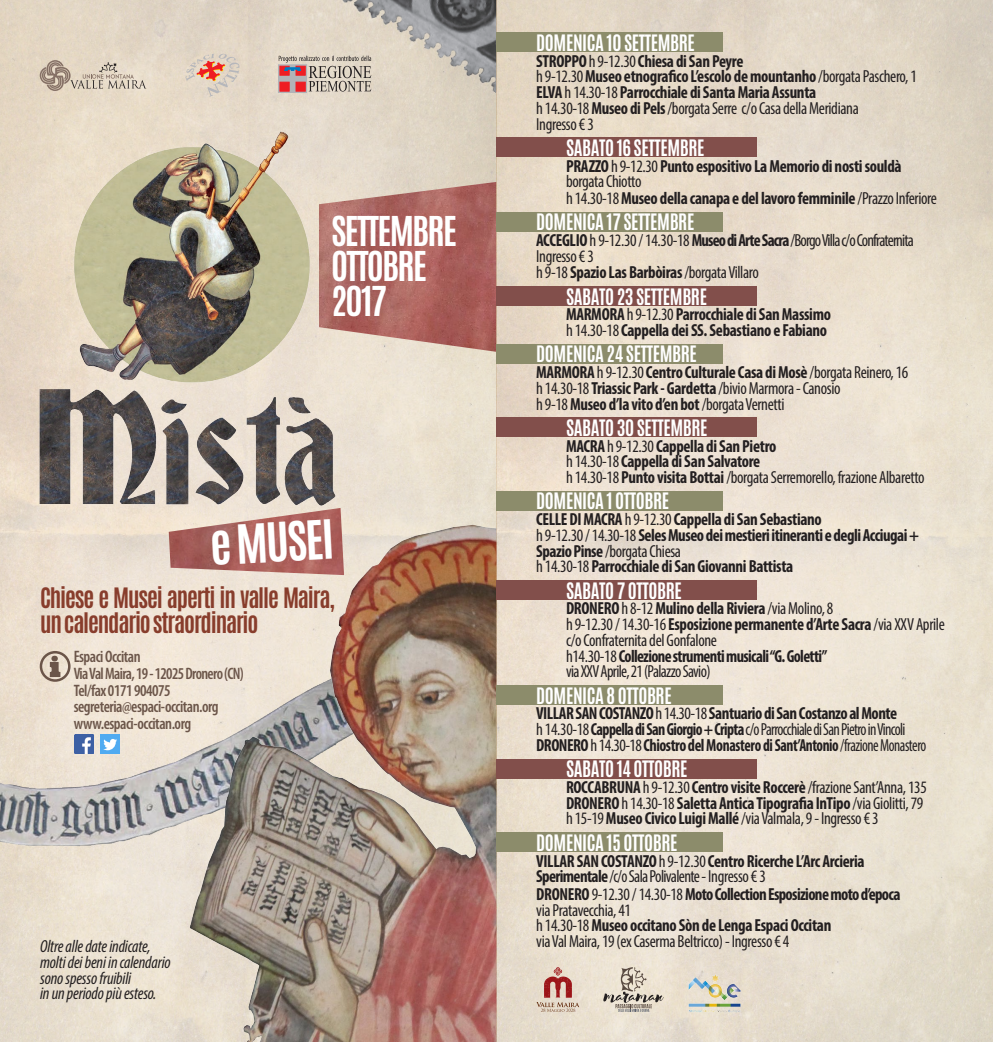
<style>
.page{position:relative;width:993px;height:1042px;background:#fff}
.page>*{position:absolute;margin:0;border:0;box-sizing:border-box;transform-origin:0 0}
.t1{font:700 45.85px "Antonio";color:#fff}
.t2{font:700 35px "Antonio";letter-spacing:-.05em;color:#fff}
.t3{font:700 23.97px "Antonio";letter-spacing:-.05em;color:#883d2c}
.t4{font:700 19.25px "Antonio";letter-spacing:-.02em;color:#fff;scale:.96 1}
.t5{font:700 condensed 17.5px/15.8px "Myriad Pro";letter-spacing:-.02em;color:#231f20;scale:.96 1}
.t6{font:condensed 17.5px "Myriad Pro";letter-spacing:-.02em;color:#231f20;scale:.96 1}
.t7{font:condensed 17.5px/15.8px "Myriad Pro";letter-spacing:-.04em;color:#231f20;scale:.96 1}
.t8{font:italic condensed 17.5px "Myriad Pro";letter-spacing:-.01em;color:#231f20;scale:.96 1}
.t9{font:condensed 17.5px "Myriad Pro";letter-spacing:-.05em;color:#231f20;scale:.96 1}
.t10{font:700 condensed 17.5px "Myriad Pro";letter-spacing:-.04em;color:#231f20;scale:.96 1}
.t11{font:700 condensed 17.5px "Myriad Pro";letter-spacing:-.04em;color:#231f20;scale:.94 1}
.t12{font:condensed 17.5px "Myriad Pro";letter-spacing:-.04em;color:#231f20;scale:.94 1}
.t13{font:600 condensed 16.62px "Myriad Pro";letter-spacing:-.03em;color:#6b5549;scale:.96 1}
.t14{font:600 condensed 16.62px "Myriad Pro";letter-spacing:-.03em;color:#6b5549;scale:.94 1}
.s1{font-weight:400}
.s2{font-weight:700}
</style>
<div class="page">
<img style="left:0;top:0;width:992px;height:1042px">
<img style="left:337px;top:217px;width:159px;height:135px">
<img style="left:0;top:674px;width:180px;height:192px">
<img style="left:180px;top:506px;width:316px;height:536px">
<img style="left:305px;top:0;width:191px;height:217px">
<svg style="left:185px;top:54px;width:54px;height:43px;background:#dfc1b1"></svg>
<svg style="left:40px;top:60px;width:106px;height:31px;background:#ccbeae"></svg>
<img style="left:24px;top:121px;width:313px;height:436px">
<div style="left:40px;top:651px;width:30px;height:31px;border:3px solid #6b5549;border-radius:50%"></div>
<svg style="left:50px;top:656px;width:10px;height:21px"></svg>
<img style="left:74px;top:735px;width:19px;height:19px">
<div style="left:101px;top:735px;width:19px;height:19px;background:#50abf1"></div>
<svg style="left:103px;top:739px;width:14px;height:11px"></svg>
<div style="left:278px;top:65px;width:29px;height:28px;border:1px solid #b2b3b7"></div>
<svg style="left:278px;top:56px;width:93px;height:36px;background:#bb9e97"></svg>
<img style="left:169px;top:508px;width:175px;height:67px">
<div style="left:496px;top:32px;width:226px;height:20px;background:#8c8c6b"></div>
<div style="left:496px;top:137px;width:261px;height:20px;background:#824f4b"></div>
<div style="left:496px;top:212px;width:226px;height:20px;background:#8c8c6b"></div>
<div style="left:496px;top:286px;width:261px;height:20px;background:#824f4b"></div>
<div style="left:496px;top:344px;width:226px;height:20px;background:#8c8c6b"></div>
<div style="left:496px;top:417px;width:261px;height:20px;background:#824f4b"></div>
<div style="left:496px;top:491px;width:226px;height:20px;background:#8c8c6b"></div>
<div style="left:496px;top:685px;width:226px;height:20px;background:#8c8c6b"></div>
<div style="left:496px;top:832px;width:226px;height:20px;background:#8c8c6b"></div>
<div style="left:496px;top:580px;width:261px;height:20px;background:#824f4b"></div>
<div style="left:496px;top:759px;width:261px;height:20px;background:#824f4b"></div>
<svg style="left:536px;top:967px;width:43px;height:45px;background:#d1ab9f"></svg>
<svg style="left:601px;top:967px;width:62px;height:45px;background:#ccc3b5"></svg>
<img style="left:686px;top:971px;width:54px;height:44px">
<p class="t2" style="left:331px;top:204px;width:127px">SETTEMBRE</p>
<p class="t2" style="left:331px;top:239px;width:97px">OTTOBRE</p>
<p class="t2" style="left:331px;top:274px;width:58px">2017</p>
<p class="t1" style="left:208px;top:511px;width:126px;rotate:-3deg">e MUSEI</p>
<p class="t3" style="left:40px;top:579px;width:296px">Chiese e Musei aperti in valle Maira,</p>
<p class="t3" style="left:40px;top:604px;width:220px">un calendario straordinario</p>
<p class="t13" style="left:74px;top:647px;width:71px">Espaci Occitan</p>
<p class="t14" style="left:74px;top:663px;width:182px">Via Val Maira, 19 - 12025 Dronero (CN)</p>
<p class="t13" style="left:74px;top:680px;width:103px">Tel/fax 0171 904075</p>
<p class="t13" style="left:74px;top:696px;width:152px">segreteria@espaci-occitan.org</p>
<p class="t13" style="left:74px;top:713px;width:124px">www.espaci-occitan.org</p>
<p class="t8" style="left:40px;top:936px;width:117px">Oltre alle date indicate,</p>
<p class="t8" style="left:40px;top:951px;width:137px">molti dei beni in calendario</p>
<p class="t8" style="left:40px;top:967px;width:96px">sono spesso fruibili</p>
<p class="t8" style="left:40px;top:983px;width:123px">in un periodo più esteso.</p>
<p class="t4" style="left:536px;top:28px;width:167px">DOMENICA 10 SETTEMBRE</p>
<p class="t5" style="left:536px;top:52px;width:217px">STROPPO <span class="s1">h 9-12.30</span> Chiesa di San Peyre</p>
<p class="t5" style="left:536px;top:68px;width:398px"><span class="s1">h 9-12.30</span> Museo etnografico L’escolo de mountanho <span class="s1">/borgata Paschero, 1</span></p>
<p class="t5" style="left:536px;top:84px;width:293px">ELVA <span class="s1">h 14.30-18</span> Parrocchiale di Santa Maria Assunta</p>
<p class="t6" style="left:536px;top:97px;width:337px">h 14.30-18 <span class="s2">Museo di Pels</span> /borgata Serre c/o Casa della Meridiana</p>
<p class="t6" style="left:536px;top:113px;width:61px">Ingresso € 3</p>
<p class="t4" style="left:566px;top:133px;width:146px">SABATO 16 SETTEMBRE</p>
<p class="t5" style="left:566px;top:157px;width:351px">PRAZZO <span class="s1">h 9-12.30</span> Punto espositivo La Memorio di nosti souldà</p>
<p class="t6" style="left:566px;top:171px;width:80px">borgata Chiotto</p>
<p class="t5" style="left:566px;top:190px;width:388px"><span class="s1">h 14.30-18</span> Museo della canapa e del lavoro femminile <span class="s1">/Prazzo Inferiore</span></p>
<p class="t4" style="left:536px;top:207px;width:166px">DOMENICA 17 SETTEMBRE</p>
<p class="t9" style="left:536px;top:230px;width:395px"><span class="s2">ACCEGLIO</span> h 9-12.30 / 14.30-18 <span class="s2">Museo di Arte Sacra</span> /Borgo Villa c/o Confraternita</p>
<p class="t6" style="left:536px;top:245px;width:61px">Ingresso € 3</p>
<p class="t6" style="left:536px;top:262px;width:233px">h 9-18 <span class="s2">Spazio Las Barbòiras</span> /borgata Villaro</p>
<p class="t4" style="left:566px;top:282px;width:148px">SABATO 23 SETTEMBRE</p>
<p class="t5" style="left:566px;top:306px;width:277px">MARMORA <span class="s1">h 9-12.30</span> Parrocchiale di San Massimo</p>
<p class="t5" style="left:566px;top:322px;width:273px"><span class="s1">h 14.30-18</span> Cappella dei SS. Sebastiano e Fabiano</p>
<p class="t4" style="left:536px;top:339px;width:169px">DOMENICA 24 SETTEMBRE</p>
<p class="t5" style="left:536px;top:364px;width:389px">MARMORA <span class="s1">h 9-12.30</span> Centro Culturale Casa di Mosè <span class="s1">/borgata Reinero, 16</span></p>
<p class="t6" style="left:536px;top:377px;width:318px">h 14.30-18 <span class="s2">Triassic Park - Gardetta</span> /bivio Marmora - Canosio</p>
<p class="t6" style="left:536px;top:393px;width:260px">h 9-18 <span class="s2">Museo d’la vito d’en bot</span> /borgata Vernetti</p>
<p class="t4" style="left:566px;top:413px;width:149px">SABATO 30 SETTEMBRE</p>
<p class="t5" style="left:566px;top:437px;width:221px">MACRA <span class="s1">h 9-12.30</span> Cappella di San Pietro</p>
<p class="t5" style="left:566px;top:453px;width:204px"><span class="s1">h 14.30-18</span> Cappella di San Salvatore</p>
<p class="t6" style="left:566px;top:467px;width:375px">h 14.30-18 <span class="s2">Punto visita Bottai</span> /borgata Serremorello, frazione Albaretto</p>
<p class="t4" style="left:536px;top:486px;width:140px">DOMENICA 1 OTTOBRE</p>
<p class="t5" style="left:536px;top:511px;width:299px">CELLE DI MACRA <span class="s1">h 9-12.30</span> Cappella di San Sebastiano</p>
<p class="t5" style="left:536px;top:527px;width:400px"><span class="s1">h 9-12.30 / 14.30-18</span> Seles Museo dei mestieri itineranti e degli Acciugai +<br>Spazio Pinse <span class="s1">/borgata Chiesa</span></p>
<p class="t5" style="left:536px;top:558px;width:269px"><span class="s1">h 14.30-18</span> Parrocchiale di San Giovanni Battista</p>
<p class="t4" style="left:566px;top:576px;width:122px">SABATO 7 OTTOBRE</p>
<p class="t5" style="left:566px;top:600px;width:280px">DRONERO <span class="s1">h 8-12</span> Mulino della Riviera <span class="s1">/via Molino, 8</span></p>
<p class="t5" style="left:566px;top:616px;width:396px"><span class="s1">h 9-12.30 / 14.30-16</span> Esposizione permanente d’Arte Sacra <span class="s1">/via XXV Aprile</span></p>
<p class="t6" style="left:566px;top:629px;width:159px">c/o Confraternita del Gonfalone</p>
<p class="t11" style="left:566px;top:645px;width:279px"><span class="s1">h14.30-18</span> Collezione strumenti musicali “G. Goletti”</p>
<p class="t12" style="left:566px;top:661px;width:155px">via XXV Aprile, 21 (Palazzo Savio)</p>
<p class="t4" style="left:536px;top:681px;width:143px">DOMENICA 8 OTTOBRE</p>
<p class="t5" style="left:536px;top:705px;width:377px">VILLAR SAN COSTANZO <span class="s1">h 14.30-18</span> Santuario di San Costanzo al Monte</p>
<p class="t7" style="left:536px;top:721px;width:407px">h 14.30-18<span class="s2">Cappella di San Giorgio + Cripta</span> c/o Parrocchiale di San Pietro in Vincoli<br><span class="s2">DRONERO</span> h 14.30-18<span class="s2">Chiostro del Monastero di Sant’Antonio</span> /frazione Monastero</p>
<p class="t4" style="left:566px;top:754px;width:128px">SABATO 14 OTTOBRE</p>
<p class="t5" style="left:566px;top:779px;width:377px">ROCCABRUNA <span class="s1">h 9-12.30</span> Centro visite Roccerè <span class="s1">/frazione Sant’Anna, 135<br></span>DRONERO <span class="s1">h 14.30-18</span> Saletta Antica Tipografia InTipo <span class="s1">/via Giolitti, 79</span></p>
<p class="t6" style="left:566px;top:808px;width:327px">h 15-19 <span class="s2">Museo Civico Luigi Mallé</span> /via Valmala, 9 - Ingresso € 3</p>
<p class="t4" style="left:536px;top:828px;width:149px">DOMENICA 15 OTTOBRE</p>
<p class="t5" style="left:536px;top:852px;width:343px">VILLAR SAN COSTANZO <span class="s1">h 9-12.30</span> Centro Ricerche L’Arc Arcieria</p>
<p class="t7" style="left:536px;top:868px;width:241px"><span class="s2">Sperimentale</span> /c/o Sala Polivalente - Ingresso € 3</p>
<p class="t10" style="left:536px;top:883px;width:381px">DRONERO <span class="s1">9-12.30 / 14.30-18</span> Moto Collection Esposizione moto d’epoca</p>
<p class="t6" style="left:536px;top:899px;width:100px">via Pratavecchia, 41</p>
<p class="t5" style="left:536px;top:917px;width:309px"><span class="s1">h 14.30-18</span> Museo occitano Sòn de Lenga Espaci Occitan</p>
<p class="t6" style="left:536px;top:930px;width:265px">via Val Maira, 19 (ex Caserma Beltricco) - Ingresso € 4</p>
</div>
